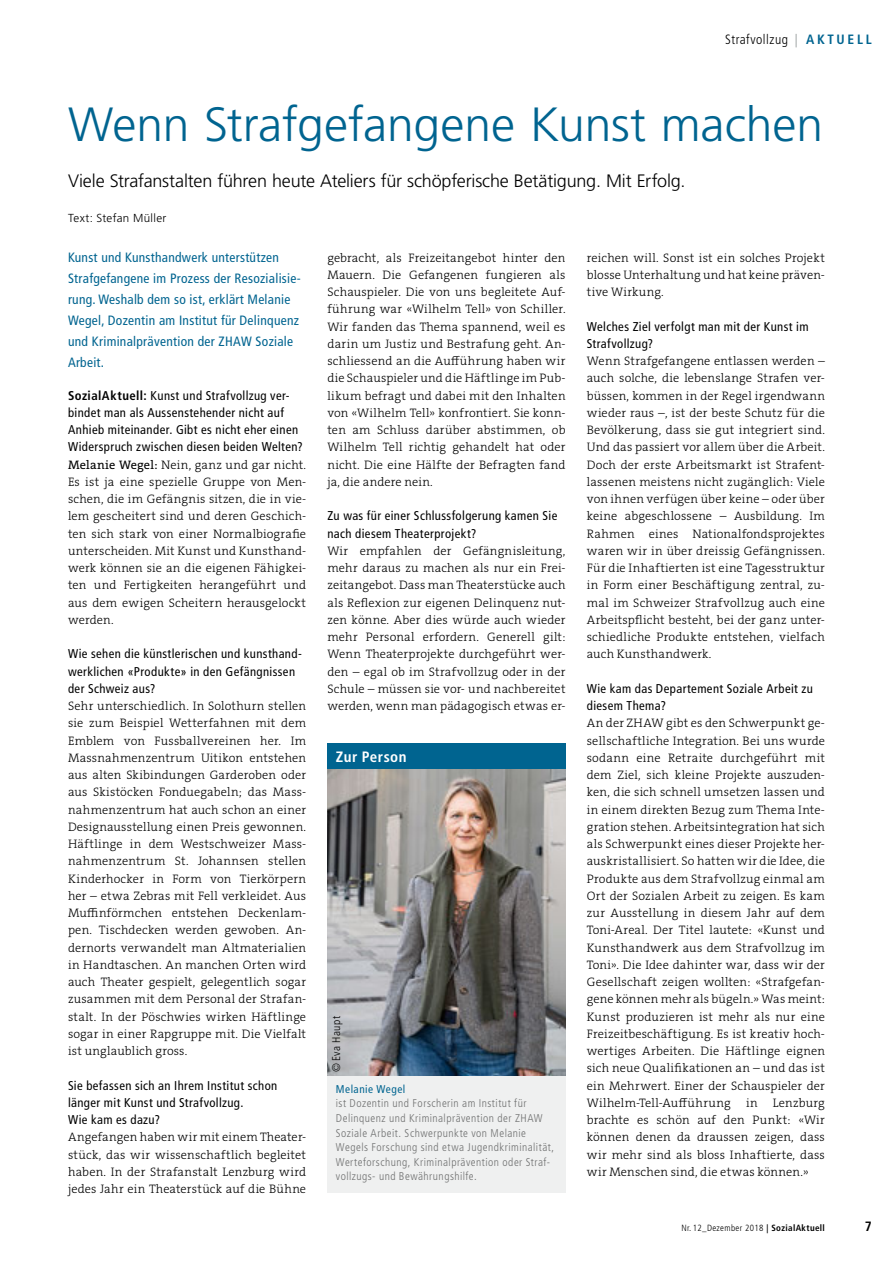
<style>
.page{position:relative;width:893px;height:1263px;background:#fff}
.page>*{position:absolute;margin:0;border:0;box-sizing:border-box;transform-origin:0 0}
.t1{font:300 48px "Frutiger";letter-spacing:-.005em;color:#006490}
.t2{font:300 18px "Frutiger";letter-spacing:-.01em;color:#000}
.t3{font:700 condensed 15px "Frutiger";letter-spacing:.03em;color:#fff}
.t4{font:condensed 13.5px/21px "Frutiger";letter-spacing:.02em;color:#006490}
.t5{font:300 condensed 13.5px "Frutiger";letter-spacing:.04em;color:#000}
.t6{font:700 condensed 13.5px "Frutiger";color:#000}
.t7{font:condensed 12.75px/17.2px "Frutiger";letter-spacing:.03em;color:#000}
.t8{font:300 12.3px/17.2px "The Serif B W3";letter-spacing:.015em;color:#000;text-align:justify}
.t9{font:300 11.7px "Frutiger";letter-spacing:.025em;color:#000}
.t10{font:300 condensed 11.25px/14.7px "Frutiger";letter-spacing:.04em;color:#6f7070}
.t11{font:condensed 11.25px "Frutiger";letter-spacing:.045em;color:#006490}
.t12{font:300 condensed 11.25px "Frutiger";letter-spacing:.04em;color:#000}
.t13{font:300 condensed 9px "Frutiger";letter-spacing:.04em;color:#000}
.s1{font-weight:700;color:#b1b4b4}
.s2{font-weight:700;color:#006490}
.s3{font-weight:700}
.s4{font-family:"The Serif B W5 Plain";font-weight:400}
</style>
<div class="page">
<div style="left:327px;top:743px;width:239px;height:450px;background:#eff0f0"></div>
<img style="left:327px;top:769px;width:239px;height:307px">
<div style="left:327px;top:743px;width:239px;height:26px;background:#006490"></div>
<p class="t5" style="left:725px;top:32px;width:148px">Strafvollzug <span class="s1">|</span> <span class="s2">A K T U E L L</span></p>
<h1 class="t1" style="left:68px;top:97px;width:756px">Wenn Strafgefangene Kunst machen</h1>
<h2 class="t2" style="left:68px;top:171px;width:619px">Viele Strafanstalten führen heute Ateliers für schöpferische Betätigung. Mit Erfolg.</h2>
<p class="t9" style="left:68px;top:211px;width:100px">Text: Stefan Müller</p>
<p class="t4" style="left:68px;top:246px;width:234px">Kunst und Kunsthandwerk unterstützen Strafgefangene im Prozess der Resozialisie&shy;rung. Weshalb dem so ist, erklärt Melanie Wegel, Dozentin am Institut für Delinquenz und Kriminalprävention der ZHAW Soziale Arbeit.</p>
<p class="t7" style="left:68px;top:387px;width:236px"><span class="s3">SozialAktuell:</span> Kunst und Strafvollzug ver&shy;bindet man als Aussenstehender nicht auf Anhieb miteinander. Gibt es nicht eher einen Widerspruch zwischen diesen beiden Welten?</p>
<p class="t8" style="left:68px;top:456px;width:240px"><span class="s4">Melanie Wegel:</span> Nein, ganz und gar nicht.<br>Es ist ja eine spezielle Gruppe von Men&shy;schen, die im Gefängnis sitzen, die in vie&shy;lem gescheitert sind und deren Geschich&shy;ten sich stark von einer Normalbiografie unterscheiden. Mit Kunst und Kunsthand&shy;werk können sie an die eigenen Fähigkei&shy;ten und Fertigkeiten herangeführt und aus dem ewigen Scheitern herausgelockt werden.</p>
<p class="t7" style="left:68px;top:645px;width:235px">Wie sehen die künstlerischen und kunsthand&shy;werklichen «Produkte» in den Gefängnissen der Schweiz aus?</p>
<p class="t8" style="left:68px;top:697px;width:240px">Sehr unterschiedlich. In Solothurn stellen sie zum Beispiel Wetterfahnen mit dem Emblem von Fussballvereinen her. Im Massnahmenzentrum Uitikon entstehen aus alten Skibindungen Garderoben oder aus Skistöcken Fonduegabeln; das Mass&shy;nahmenzentrum hat auch schon an einer Designausstellung einen Preis gewonnen.<br>Häftlinge in dem Westschweizer Mass&shy;nahmenzentrum St. Johannsen stellen Kinderhocker in Form von Tierkörpern her – etwa Zebras mit Fell verkleidet. Aus Muffinförmchen entstehen Deckenlam&shy;pen. Tischdecken werden gewoben. An&shy;dernorts verwandelt man Altmaterialien in Handtaschen. An manchen Orten wird auch Theater gespielt, gelegentlich sogar zusammen mit dem Personal der Strafan&shy;stalt. In der Pöschwies wirken Häftlinge sogar in einer Rapgruppe mit. Die Vielfalt ist unglaublich gross.</p>
<p class="t7" style="left:68px;top:1077px;width:211px">Sie befassen sich an Ihrem Institut schon länger mit Kunst und Strafvollzug.<br>Wie kam es dazu?</p>
<p class="t8" style="left:68px;top:1129px;width:240px">Angefangen haben wir mit einem Theater&shy;stück, das wir wissenschaftlich begleitet haben. In der Strafanstalt Lenzburg wird jedes Jahr ein Theaterstück auf die Bühne</p>
<p class="t8" style="left:327px;top:249px;width:240px">gebracht, als Freizeitangebot hinter den Mauern. Die Gefangenen fungieren als Schauspieler. Die von uns begleitete Auf&shy;führung war «Wilhelm Tell» von Schiller.<br>Wir fanden das Thema spannend, weil es darin um Justiz und Bestrafung geht. An&shy;schliessend an die Aufführung haben wir die Schauspieler und die Häftlinge im Pub&shy;likum befragt und dabei mit den Inhalten von «Wilhelm Tell» konfrontiert. Sie konn&shy;ten am Schluss darüber abstimmen, ob Wilhelm Tell richtig gehandelt hat oder nicht. Die eine Hälfte der Befragten fand ja, die andere nein.</p>
<p class="t7" style="left:327px;top:507px;width:231px">Zu was für einer Schlussfolgerung kamen Sie nach diesem Theaterprojekt?</p>
<p class="t8" style="left:327px;top:542px;width:240px">Wir empfahlen der Gefängnisleitung, mehr daraus zu machen als nur ein Frei&shy;zeitangebot. Dass man Theaterstücke auch als Reflexion zur eigenen Delinquenz nut&shy;zen könne. Aber dies würde auch wieder mehr Personal erfordern. Generell gilt:<br>Wenn Theaterprojekte durchgeführt wer&shy;den – egal ob im Strafvollzug oder in der Schule – müssen sie vor- und nachbereitet werden, wenn man pädagogisch etwas er-</p>
<p class="t8" style="left:587px;top:249px;width:240px">reichen will. Sonst ist ein solches Projekt blosse Unterhaltung und hat keine präven&shy;tive Wirkung.</p>
<p class="t7" style="left:587px;top:318px;width:223px">Welches Ziel verfolgt man mit der Kunst im<br>Strafvollzug?</p>
<p class="t8" style="left:587px;top:352px;width:240px">Wenn Strafgefangene entlassen werden – auch solche, die lebenslange Strafen ver&shy;büssen, kommen in der Regel irgendwann wieder raus –, ist der beste Schutz für die Bevölkerung, dass sie gut integriert sind.<br>Und das passiert vor allem über die Arbeit.<br>Doch der erste Arbeitsmarkt ist Strafent&shy;lassenen meistens nicht zugänglich: Viele von ihnen verfügen über keine – oder über keine abgeschlossene – Ausbildung. Im Rahmen eines Nationalfondsprojektes waren wir in über dreissig Gefängnissen.<br>Für die Inhaftierten ist eine Tagesstruktur in Form einer Beschäftigung zentral, zu&shy;mal im Schweizer Strafvollzug auch eine Arbeitspflicht besteht, bei der ganz unter&shy;schiedliche Produkte entstehen, vielfach auch Kunsthandwerk.</p>
<p class="t7" style="left:587px;top:680px;width:228px">Wie kam das Departement Soziale Arbeit zu diesem Thema?</p>
<p class="t8" style="left:587px;top:715px;width:240px">An der ZHAW gibt es den Schwerpunkt ge&shy;sellschaftliche Integration. Bei uns wurde sodann eine Retraite durchgeführt mit dem Ziel, sich kleine Projekte auszuden&shy;ken, die sich schnell umsetzen lassen und in einem direkten Bezug zum Thema Inte&shy;gration stehen. Arbeitsintegration hat sich als Schwerpunkt eines dieser Projekte her&shy;auskristallisiert. So hatten wir die Idee, die Produkte aus dem Strafvollzug einmal am Ort der Sozialen Arbeit zu zeigen. Es kam zur Ausstellung in diesem Jahr auf dem Toni-Areal. Der Titel lautete: «Kunst und Kunsthandwerk aus dem Strafvollzug im Toni». Die Idee dahinter war, dass wir der Gesellschaft zeigen wollten: «Strafgefan&shy;gene können mehr als bügeln.» Was meint:<br>Kunst produzieren ist mehr als nur eine Freizeitbeschäftigung. Es ist kreativ hoch&shy;wertiges Arbeiten. Die Häftlinge eignen sich neue Qualifikationen an – und das ist ein Mehrwert. Einer der Schauspieler der Wilhelm-Tell-Aufführung in Lenzburg brachte es schön auf den Punkt: «Wir können denen da draussen zeigen, dass wir mehr sind als bloss Inhaftierte, dass wir Menschen sind, die etwas können.»</p>
<p class="t3" style="left:336px;top:748px;width:72px">Zur Person</p>
<p class="t12" style="left:330px;top:1072px;width:58px;rotate:-90deg">© Eva Haupt</p>
<p class="t11" style="left:336px;top:1082px;width:71px">Melanie Wegel</p>
<p class="t10" style="left:336px;top:1096px;width:220px">ist Dozentin und Forscherin am Institut für Delinquenz und Kriminalprävention der ZHAW Soziale Arbeit. Schwerpunkte von Melanie Wegels Forschung sind etwa Jugendkriminalität, Werteforschung, Kriminalprävention oder Straf&shy;vollzugs- und Bewährungshilfe.</p>
<p class="t13" style="left:681px;top:1222px;width:145px">Nr. 12_Dezember 2018 <span class="s3">| SozialAktuell</span></p>
<p class="t6" style="left:865px;top:1218px;width:9px">7</p>
</div>
